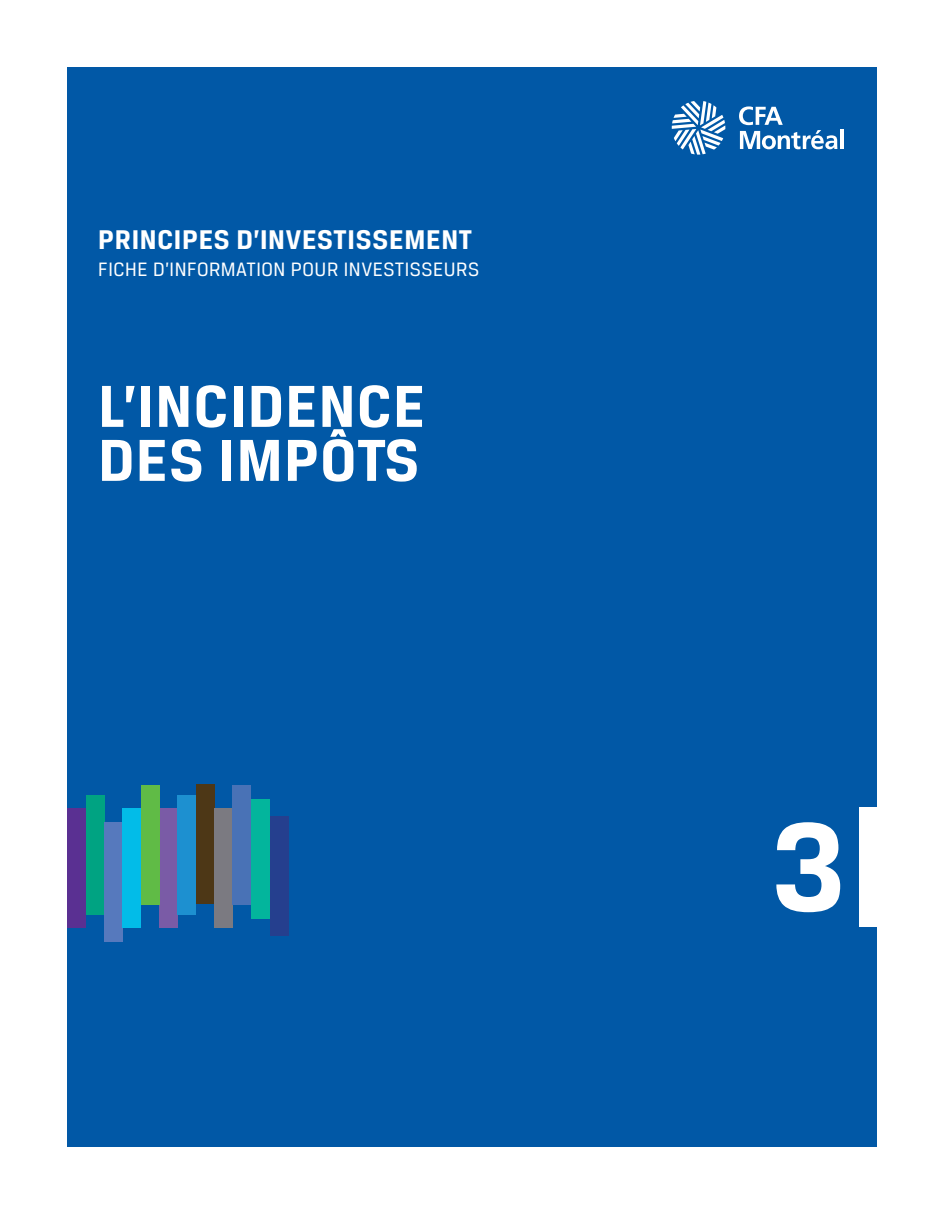
<style>
.page{position:relative;width:945px;height:1215px;background:#fff}
.page>*{position:absolute;margin:0;border:0;box-sizing:border-box;transform-origin:0 0}
.t1{font:700 133.5px "Breuer Text";color:#fff}
.t2{font:700 63px/54px "Breuer Text";letter-spacing:.025em;color:#fff}
.t3{font:700 28.8px "Breuer Text";letter-spacing:.025em;color:#fff}
.t4{font:20.7px "Breuer Text";letter-spacing:.025em;color:#fff}
</style>
<div class="page">
<div style="left:68px;top:68px;width:810px;height:1080px;background:#0158a6"></div>
<div style="left:859px;top:807px;width:36px;height:120px;background:#fff"></div>
<hr style="left:840px;top:130px;width:4px;height:19px;background:#fff">
<svg style="left:672px;top:101px;width:53px;height:54px"></svg>
<svg style="left:739px;top:106px;width:98px;height:43px"></svg>
<div style="left:68px;top:808px;width:18px;height:120px;background:#5a3092"></div>
<div style="left:159px;top:808px;width:19px;height:120px;background:#7a5ba6"></div>
<div style="left:86px;top:795px;width:18px;height:120px;background:#00a382"></div>
<div style="left:178px;top:795px;width:18px;height:120px;background:#1d90d0"></div>
<div style="left:104px;top:822px;width:19px;height:120px;background:#5679bd"></div>
<div style="left:196px;top:784px;width:18px;height:120px;background:#4d3716"></div>
<div style="left:123px;top:808px;width:18px;height:120px;background:#02bce8"></div>
<div style="left:251px;top:799px;width:18px;height:120px;background:#03b59c"></div>
<div style="left:270px;top:816px;width:18px;height:120px;background:#253f8e"></div>
<div style="left:214px;top:808px;width:19px;height:120px;background:#7b7a81"></div>
<div style="left:141px;top:785px;width:18px;height:120px;background:#60bb46"></div>
<div style="left:233px;top:785px;width:18px;height:120px;background:#4972b6"></div>
<h3 class="t3" style="left:98px;top:224px;width:375px">PRINCIPES D’INVESTISSEMENT</h3>
<p class="t4" style="left:98px;top:258px;width:382px">FICHE D’INFORMATION POUR INVESTISSEURS</p>
<h2 class="t2" style="left:98px;top:379px;width:328px">L’INCIDENCE<br>DES IMPÔTS</h2>
<h1 class="t1" style="left:771px;top:794px;width:75px">3</h1>
</div>
